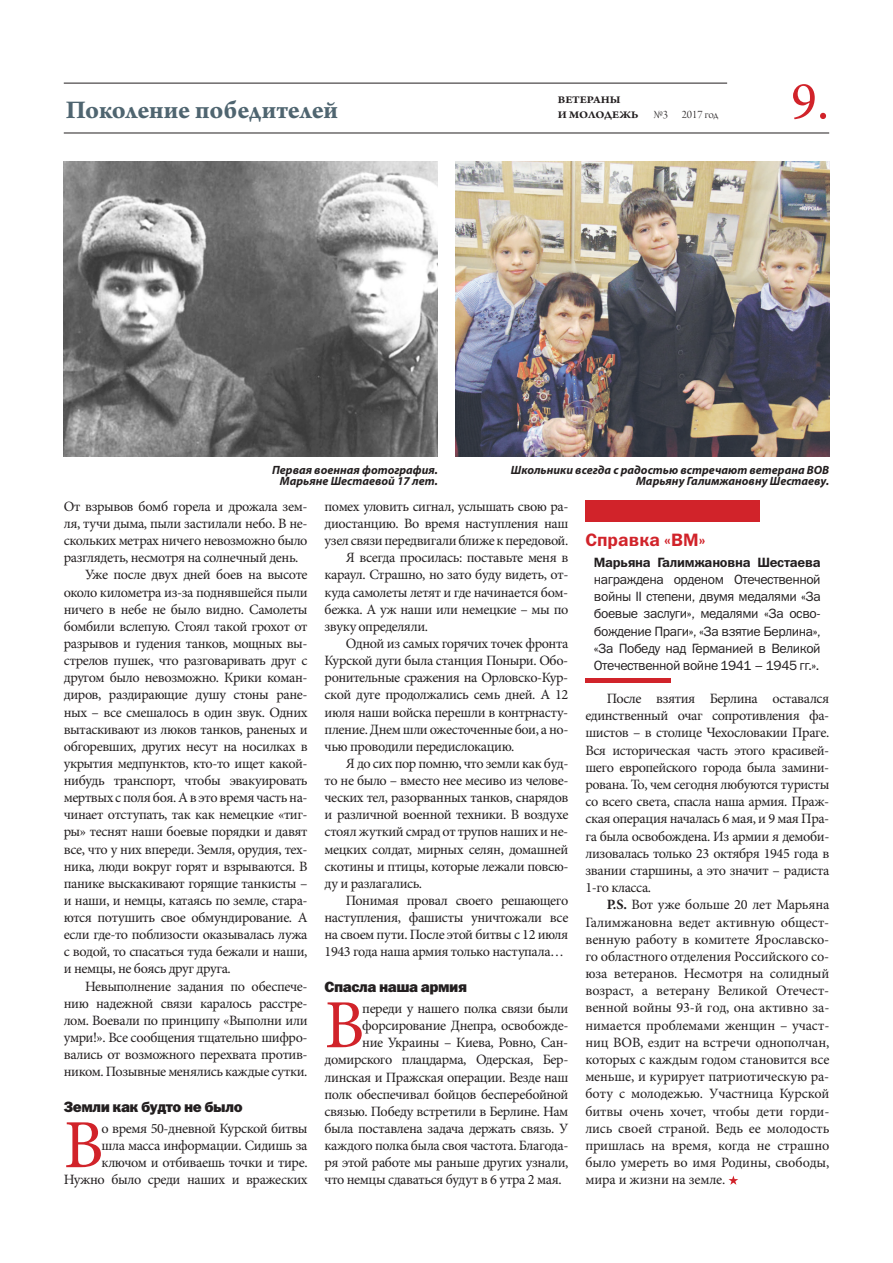
<style>
.page{position:relative;width:893px;height:1263px;background:#fff}
.page>*{position:absolute;margin:0;border:0;box-sizing:border-box;transform-origin:0 0}
.t1{font:69px "Minion Pro";color:#d1232a}
.t2{font:54px "Minion Pro";color:#d1232a}
.t3{font:700 27px "Arno Pro";color:#4f6570}
.t4{font:18px "Franklin Gothic Demi C";color:#d1232a}
.t5{font:15px "Franklin Gothic Heavy C";letter-spacing:-.03em;color:#231f20}
.t6{font:14.25px/17.2px "Minion Pro";letter-spacing:-.03em;color:#231f20;text-align:justify}
.t7{font:13.5px/17.1px "Franklin Gothic Book C";letter-spacing:-.03em;color:#231f20;text-align:justify}
.t8{font:13.5px "Franklin Gothic Demi C";letter-spacing:-.02em;color:#231f20}
.t9{font:italic 700 12px/11.2px "Myriad Pro";color:#231f20;text-align:right}
.t10{font:12px "Arno Pro Light Display";color:#231f20}
.t11{font:700 10.8px/15px "Arno Pro";letter-spacing:-.005em;color:#231f20;scale:1.11 1}
.s1{font-weight:700}
</style>
<div class="page">
<hr style="left:64px;top:133px;width:765px;height:1px;background:#231f20">
<hr style="left:64px;top:83px;width:663px;height:1px;background:#231f20">
<svg style="left:728px;top:1175px;width:10px;height:10px"></svg>
<div style="left:585px;top:501px;width:175px;height:21px;background:#d1232a"></div>
<hr style="left:585px;top:679px;width:85px;height:4px;background:#d1232a">
<img style="left:455px;top:162px;width:374px;height:295px">
<img style="left:64px;top:162px;width:374px;height:295px">
<h3 class="t3" style="left:66px;top:94px;width:274px">Поколение победителей</h3>
<p class="t11" style="left:558px;top:93px;width:74px">ВЕТЕРАНЫ<br>И МОЛОДЕЖЬ</p>
<p class="t10" style="left:654px;top:108px;width:66px">№3 2017 год</p>
<h2 class="t2" style="left:791px;top:65px;width:40px">9.</h2>
<p class="t9" style="left:272px;top:464px;width:167px">Первая военная фотография.<br>Марьяне Шестаевой 17 лет.</p>
<p class="t9" style="left:511px;top:464px;width:320px">Школьники всегда с радостью встречают ветерана ВОВ<br>Марьяну Галимжановну Шестаеву.</p>
<p class="t6" style="left:64px;top:498px;width:245px">От взрывов бомб горела и дрожала зем-</p>
<p class="t6" style="left:64px;top:515px;width:245px">ля, тучи дыма, пыли застилали небо. В не-</p>
<p class="t6" style="left:64px;top:532px;width:245px">скольких метрах ничего невозможно было</p>
<p class="t6" style="left:64px;top:549px;width:236px">разглядеть, несмотря на солнечный день.</p>
<p class="t6" style="left:85px;top:566px;width:224px">Уже после двух дней боев на высоте</p>
<p class="t6" style="left:64px;top:583px;width:245px">около километра из-за поднявшейся пыли</p>
<p class="t6" style="left:64px;top:601px;width:245px">ничего в небе не было видно. Самолеты</p>
<p class="t6" style="left:64px;top:618px;width:245px">бомбили вслепую. Стоял такой грохот от</p>
<p class="t6" style="left:64px;top:635px;width:245px">разрывов и гудения танков, мощных вы-</p>
<p class="t6" style="left:64px;top:652px;width:245px">стрелов пушек, что разговаривать друг с</p>
<p class="t6" style="left:64px;top:669px;width:245px">другом было невозможно. Крики коман-</p>
<p class="t6" style="left:64px;top:686px;width:245px">диров, раздирающие душу стоны ране-</p>
<p class="t6" style="left:64px;top:703px;width:245px">ных – все смешалось в один звук. Одних</p>
<p class="t6" style="left:64px;top:720px;width:245px">вытаскивают из люков танков, раненых и</p>
<p class="t6" style="left:64px;top:738px;width:245px">обгоревших, других несут на носилках в</p>
<p class="t6" style="left:64px;top:755px;width:245px">укрытия медпунктов, кто-то ищет какой-</p>
<p class="t6" style="left:64px;top:772px;width:245px">нибудь транспорт, чтобы эвакуировать</p>
<p class="t6" style="left:64px;top:789px;width:245px">мертвых с поля боя. А в это время часть на-</p>
<p class="t6" style="left:64px;top:806px;width:245px">чинает отступать, так как немецкие «тиг-</p>
<p class="t6" style="left:64px;top:823px;width:245px">ры» теснят наши боевые порядки и давят</p>
<p class="t6" style="left:64px;top:840px;width:245px">все, что у них впереди. Земля, орудия, тех-</p>
<p class="t6" style="left:64px;top:857px;width:245px">ника, люди вокруг горят и взрываются. В</p>
<p class="t6" style="left:64px;top:875px;width:245px">панике выскакивают горящие танкисты –</p>
<p class="t6" style="left:64px;top:892px;width:245px">и наши, и немцы, катаясь по земле, стара-</p>
<p class="t6" style="left:64px;top:909px;width:245px">ются потушить свое обмундирование. А</p>
<p class="t6" style="left:64px;top:926px;width:245px">если где-то поблизости оказывалась лужа</p>
<p class="t6" style="left:64px;top:943px;width:245px">с водой, то спасаться туда бежали и наши,</p>
<p class="t6" style="left:64px;top:960px;width:168px">и немцы, не боясь друг друга.</p>
<p class="t6" style="left:85px;top:977px;width:224px">Невыполнение задания по обеспече-</p>
<p class="t6" style="left:64px;top:995px;width:245px">нию надежной связи каралось расстре-</p>
<p class="t6" style="left:64px;top:1012px;width:245px">лом. Воевали по принципу «Выполни или</p>
<p class="t6" style="left:64px;top:1029px;width:245px">умри!». Все сообщения тщательно шифро-</p>
<p class="t6" style="left:64px;top:1046px;width:245px">вались от возможного перехвата против-</p>
<p class="t6" style="left:64px;top:1063px;width:245px">ником. Позывные менялись каждые сутки.</p>
<p class="t5" style="left:64px;top:1098px;width:180px">Земли как будто не было</p>
<h1 class="t1" style="left:64px;top:1099px;width:41px">В</h1>
<p class="t6" style="left:64px;top:1120px;width:245px;text-align:right">о время 50-дневной Курской битвы<br>шла масса информации. Сидишь за ключом и отбиваешь точки и тире.<br>Нужно было среди наших и вражеских</p>
<p class="t6" style="left:325px;top:498px;width:245px">помех уловить сигнал, услышать свою ра-</p>
<p class="t6" style="left:325px;top:515px;width:245px">диостанцию. Во время наступления наш</p>
<p class="t6" style="left:325px;top:532px;width:245px">узел связи передвигали ближе к передовой.</p>
<p class="t6" style="left:346px;top:549px;width:224px">Я всегда просилась: поставьте меня в</p>
<p class="t6" style="left:325px;top:566px;width:245px">караул. Страшно, но зато буду видеть, от-</p>
<p class="t6" style="left:325px;top:583px;width:245px">куда самолеты летят и где начинается бом-</p>
<p class="t6" style="left:325px;top:601px;width:245px">бежка. А уж наши или немецкие – мы по</p>
<p class="t6" style="left:325px;top:618px;width:105px">звуку определяли.</p>
<p class="t6" style="left:346px;top:635px;width:224px">Одной из самых горячих точек фронта</p>
<p class="t6" style="left:325px;top:652px;width:245px">Курской дуги была станция Поныри. Обо-</p>
<p class="t6" style="left:325px;top:669px;width:245px">ронительные сражения на Орловско-Кур-</p>
<p class="t6" style="left:325px;top:686px;width:245px">ской дуге продолжались семь дней. А 12</p>
<p class="t6" style="left:325px;top:703px;width:245px">июля наши войска перешли в контрнасту-</p>
<p class="t6" style="left:325px;top:720px;width:245px">пление. Днем шли ожесточенные бои, а но-</p>
<p class="t6" style="left:325px;top:738px;width:191px">чью проводили передислокацию.</p>
<p class="t6" style="left:346px;top:755px;width:224px">Я до сих пор помню, что земли как буд-</p>
<p class="t6" style="left:325px;top:772px;width:245px">то не было – вместо нее месиво из челове-</p>
<p class="t6" style="left:325px;top:789px;width:245px">ческих тел, разорванных танков, снарядов</p>
<p class="t6" style="left:325px;top:806px;width:245px">и различной военной техники. В воздухе</p>
<p class="t6" style="left:325px;top:823px;width:245px">стоял жуткий смрад от трупов наших и не-</p>
<p class="t6" style="left:325px;top:840px;width:245px">мецких солдат, мирных селян, домашней</p>
<p class="t6" style="left:325px;top:857px;width:245px">скотины и птицы, которые лежали повсю-</p>
<p class="t6" style="left:325px;top:875px;width:99px">ду и разлагались.</p>
<p class="t6" style="left:346px;top:892px;width:224px">Понимая провал своего решающего</p>
<p class="t6" style="left:325px;top:909px;width:245px">наступления, фашисты уничтожали все</p>
<p class="t6" style="left:325px;top:926px;width:245px">на своем пути. После этой битвы с 12 июля</p>
<p class="t6" style="left:325px;top:943px;width:241px">1943 года наша армия только наступала…</p>
<p class="t5" style="left:325px;top:978px;width:144px">Спасла наша армия</p>
<h1 class="t1" style="left:325px;top:979px;width:41px">В</h1>
<p class="t6" style="left:362px;top:1000px;width:208px">переди у нашего полка связи были</p>
<p class="t6" style="left:362px;top:1017px;width:208px">форсирование Днепра, освобожде-</p>
<p class="t6" style="left:362px;top:1034px;width:208px">ние Украины – Киева, Ровно, Сан-</p>
<p class="t6" style="left:325px;top:1051px;width:245px">домирского плацдарма, Одерская, Бер-</p>
<p class="t6" style="left:325px;top:1068px;width:245px">линская и Пражская операции. Везде наш</p>
<p class="t6" style="left:325px;top:1085px;width:245px">полк обеспечивал бойцов бесперебойной</p>
<p class="t6" style="left:325px;top:1103px;width:245px">связью. Победу встретили в Берлине. Нам</p>
<p class="t6" style="left:325px;top:1120px;width:245px">была поставлена задача держать связь. У</p>
<p class="t6" style="left:325px;top:1137px;width:245px">каждого полка была своя частота. Благода-</p>
<p class="t6" style="left:325px;top:1154px;width:245px">ря этой работе мы раньше других узнали,</p>
<p class="t6" style="left:325px;top:1171px;width:239px">что немцы сдаваться будут в 6 утра 2 мая.</p>
<p class="t4" style="left:585px;top:529px;width:121px">Справка «ВМ»</p>
<p class="t8" style="left:594px;top:555px;width:228px">Марьяна Галимжановна Шестаева</p>
<p class="t7" style="left:594px;top:571px;width:228px">награждена орденом Отечественной войны II степени, двумя медалями «За боевые заслуги», медалями «За осво&shy;бождение Праги», «За взятие Берлина», «За Победу над Германией в Великой Отечественной войне 1941 – 1945 гг.».</p>
<p class="t6" style="left:585px;top:690px;width:245px;text-indent:21px">После взятия Берлина оставался единственный очаг сопротивления фа&shy;шистов – в столице Чехословакии Праге.<br>Вся историческая часть этого красивей&shy;шего европейского города была замини&shy;рована. То, чем сегодня любуются туристы со всего света, спасла наша армия. Праж&shy;ская операция началась 6 мая, и 9 мая Пра&shy;га была освобождена. Из армии я демоби&shy;лизовалась только 23 октября 1945 года в звании старшины, а это значит – радиста 1-го класса.</p>
<p class="t6" style="left:585px;top:896px;width:245px;text-indent:21px"><span class="s1">Р.S.</span> Вот уже больше 20 лет Марьяна Галимжановна ведет активную общест&shy;венную работу в комитете Ярославско&shy;го областного отделения Российского со&shy;юза ветеранов. Несмотря на солидный возраст, а ветерану Великой Отечест&shy;венной войны 93-й год, она активно за&shy;нимается проблемами женщин – участ&shy;ниц ВОВ, ездит на встречи однополчан, которых с каждым годом становится все меньше, и курирует патриотическую ра&shy;боту с молодежью. Участница Курской битвы очень хочет, чтобы дети горди&shy;лись своей страной. Ведь ее молодость пришлась на время, когда не страшно было умереть во имя Родины, свободы, мира и жизни на земле.</p>
</div>
